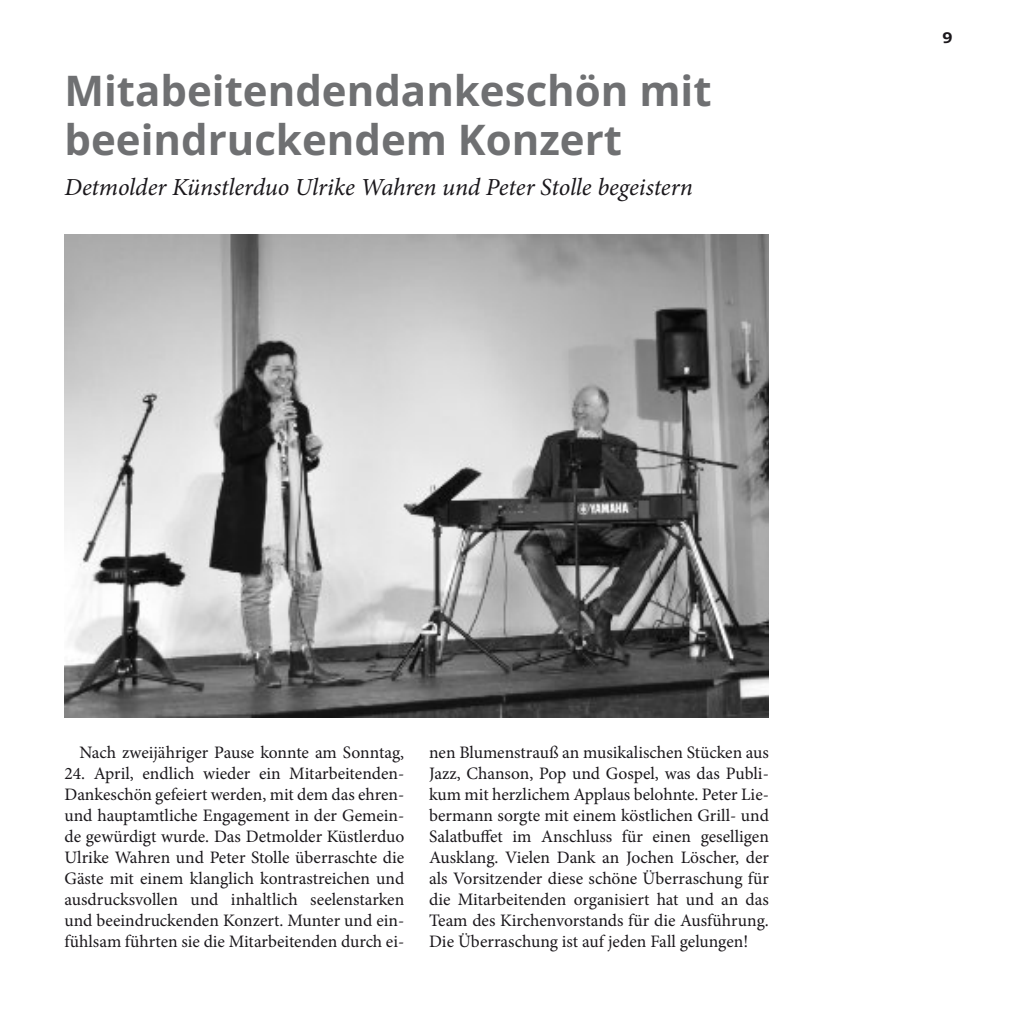
<style>
.page{position:relative;width:1017px;height:1017px;background:#fff}
.page>*{position:absolute;margin:0;border:0;box-sizing:border-box;transform-origin:0 0}
.t1{font:700 42px/49px "Open Sans";color:#6f7072}
.t2{font:italic 24.5px "Minion Pro";letter-spacing:-.005em;color:#1a171b}
.t3{font:17.5px/21px "Minion Pro";color:#1a171b;text-align:justify}
.t4{font:700 14.88px "Open Sans";color:#1a171b;scale:1.18 1}
</style>
<div class="page">
<img style="left:64px;top:235px;width:705px;height:482px">
<h1 class="t1" style="left:64px;top:66px;width:649px">Mitabeitendendankeschön mit beeindruckendem Konzert</h1>
<h2 class="t2" style="left:64px;top:177px;width:630px">Detmolder Künstlerduo Ulrike Wahren und Peter Stolle begeistern</h2>
<p class="t4" style="left:942px;top:27px;width:10px">9</p>
<p class="t3" style="left:79px;top:743px;width:326px">Nach zweijähriger Pause konnte am Sonntag,</p>
<p class="t3" style="left:64px;top:764px;width:341px">24. April, endlich wieder ein Mitarbeitenden-Dankeschön gefeiert werden, mit dem das ehren&shy;und hauptamtliche Engagement in der Gemein‐ de gewürdigt wurde. Das Detmolder Küstlerduo Ulrike Wahren und Peter Stolle überraschte die Gäste mit einem klanglich kontrastreichen und ausdrucksvollen und inhaltlich seelenstarken und beeindruckenden Konzert. Munter und ein‐ fühlsam führten sie die Mitarbeitenden durch ei‐</p>
<p class="t3" style="left:429px;top:743px;width:341px">nen Blumenstrauß an musikalischen Stücken aus Jazz, Chanson, Pop und Gospel, was das Publi‐ kum mit herzlichem Applaus belohnte. Peter Lie‐ bermann sorgte mit einem köstlichen Grill- und Salatbuffet im Anschluss für einen geselligen Ausklang. Vielen Dank an Jochen Löscher, der als Vorsitzender diese schöne Überraschung für die Mitarbeitenden organisiert hat und an das Team des Kirchenvorstands für die Ausführung.<br>Die Überraschung ist auf jeden Fall gelungen!</p>
</div>
